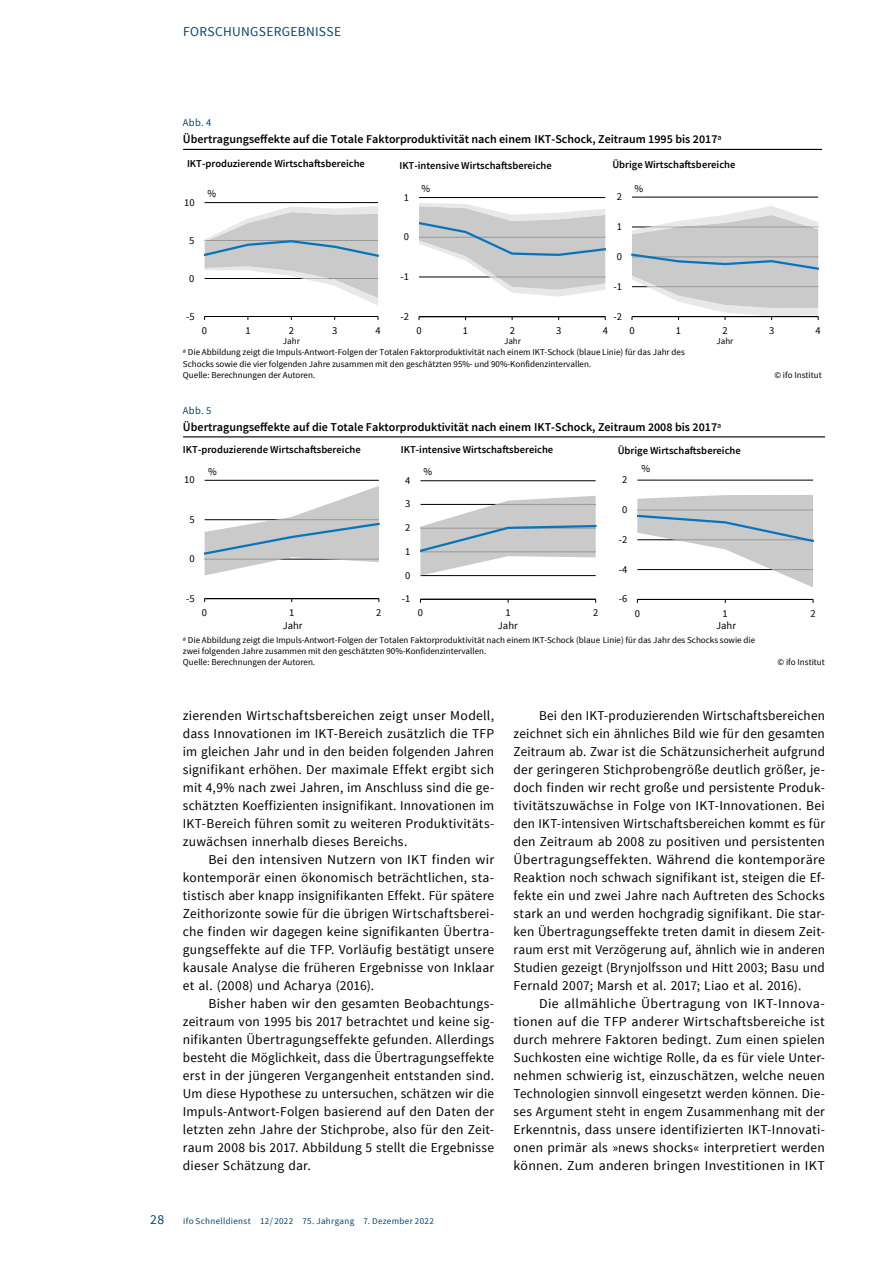
<style>
.page{position:relative;width:893px;height:1263px;background:#fff}
.page>*{position:absolute;margin:0;border:0;box-sizing:border-box;transform-origin:0 0}
.t1{font:13.5px/18px "Source Sans Pro";letter-spacing:.015em;color:#000;text-align:justify}
.t2{font:13.5px "Source Sans Pro";letter-spacing:.025em;color:#004471}
.t3{font:600 12px "Source Sans Pro";color:#000}
.t4{font:600 10.5px "Source Sans Pro";color:#000}
.t5{font:10.5px "Source Sans Pro";color:#000}
.t6{font:10.5px "Source Sans Pro";letter-spacing:.03em;color:#004471}
.t7{font:9px/11.4px "Source Sans Pro";color:#000}
.t8{font:9px "Source Sans Pro";letter-spacing:.035em;color:#004471}
.s1{font-weight:400}
</style>
<div class="page">
<hr style="left:205px;top:202px;width:173px;height:1px;background:#000">
<hr style="left:205px;top:316px;width:173px;height:1px;background:#000">
<svg style="left:205px;top:206px;width:174px;height:99px"></svg>
<hr style="left:183px;top:149px;width:639px;height:1px;background:#000">
<hr style="left:419px;top:197px;width:186px;height:1px;background:#000">
<hr style="left:419px;top:316px;width:186px;height:1px;background:#000">
<svg style="left:419px;top:203px;width:187px;height:94px"></svg>
<hr style="left:632px;top:197px;width:186px;height:1px;background:#000">
<svg style="left:632px;top:206px;width:187px;height:114px"></svg>
<hr style="left:205px;top:480px;width:174px;height:1px;background:#000">
<hr style="left:205px;top:598px;width:174px;height:1px;background:#000">
<svg style="left:204px;top:486px;width:175px;height:89px"></svg>
<hr style="left:183px;top:436px;width:642px;height:1px;background:#000">
<hr style="left:420px;top:480px;width:176px;height:1px;background:#000">
<hr style="left:420px;top:599px;width:176px;height:1px;background:#000">
<svg style="left:420px;top:496px;width:176px;height:80px"></svg>
<hr style="left:637px;top:480px;width:176px;height:1px;background:#000">
<hr style="left:637px;top:599px;width:176px;height:1px;background:#000">
<svg style="left:637px;top:495px;width:177px;height:92px"></svg>
<p class="t2" style="left:183px;top:23px;width:159px">FORSCHUNGSERGEBNISSE</p>
<p class="t6" style="left:183px;top:116px;width:30px">Abb. 4</p>
<p class="t3" style="left:183px;top:132px;width:540px">Übertragungseffekte auf die Totale Faktorproduktivität nach einem IKT-Schock, Zeitraum 1995 bis 2017<span class="s1">ᵃ</span></p>
<p class="t4" style="left:187px;top:157px;width:179px">IKT-produzierende Wirtschaftsbereiche</p>
<p class="t4" style="left:399px;top:158px;width:154px">IKT-intensive Wirtschaftsbereiche</p>
<p class="t4" style="left:612px;top:158px;width:125px">Übrige Wirtschaftsbereiche</p>
<p class="t5" style="left:184px;top:196px;width:12px">10</p>
<p class="t5" style="left:207px;top:187px;width:10px">%</p>
<p class="t5" style="left:404px;top:191px;width:7px">1</p>
<p class="t5" style="left:421px;top:182px;width:10px">%</p>
<p class="t5" style="left:617px;top:190px;width:7px">2</p>
<p class="t5" style="left:634px;top:182px;width:10px">%</p>
<p class="t5" style="left:617px;top:220px;width:7px">1</p>
<p class="t5" style="left:189px;top:234px;width:7px">5</p>
<p class="t5" style="left:404px;top:230px;width:7px">0</p>
<p class="t5" style="left:617px;top:250px;width:7px">0</p>
<p class="t5" style="left:189px;top:272px;width:7px">0</p>
<p class="t5" style="left:400px;top:270px;width:10px">-1</p>
<p class="t5" style="left:613px;top:280px;width:10px">-1</p>
<p class="t5" style="left:186px;top:310px;width:10px">-5</p>
<p class="t5" style="left:400px;top:310px;width:10px">-2</p>
<p class="t5" style="left:613px;top:310px;width:10px">-2</p>
<p class="t5" style="left:202px;top:324px;width:7px">0</p>
<p class="t5" style="left:245px;top:324px;width:7px">1</p>
<p class="t5" style="left:289px;top:324px;width:7px">2</p>
<p class="t5" style="left:332px;top:324px;width:7px">3</p>
<p class="t5" style="left:375px;top:324px;width:7px">4</p>
<p class="t5" style="left:416px;top:324px;width:7px">0</p>
<p class="t5" style="left:463px;top:324px;width:7px">1</p>
<p class="t5" style="left:510px;top:324px;width:7px">2</p>
<p class="t5" style="left:556px;top:324px;width:7px">3</p>
<p class="t5" style="left:603px;top:324px;width:7px">4</p>
<p class="t5" style="left:629px;top:324px;width:7px">0</p>
<p class="t5" style="left:676px;top:324px;width:7px">1</p>
<p class="t5" style="left:722px;top:324px;width:7px">2</p>
<p class="t5" style="left:769px;top:324px;width:7px">3</p>
<p class="t5" style="left:816px;top:324px;width:7px">4</p>
<p class="t7" style="left:283px;top:336px;width:18px">Jahr</p>
<p class="t7" style="left:504px;top:336px;width:18px">Jahr</p>
<p class="t7" style="left:716px;top:336px;width:18px">Jahr</p>
<p class="t7" style="left:183px;top:347px;width:503px">ᵃ Die Abbildung zeigt die Impuls-Antwort-Folgen der Totalen Faktorproduktivität nach einem IKT-Schock (blaue Linie) für das Jahr des<br>Schocks sowie die vier folgenden Jahre zusammen mit den geschätzten 95%- und 90%-Konfidenzintervallen.<br>Quelle: Berechnungen der Autoren.</p>
<p class="t6" style="left:183px;top:404px;width:30px">Abb. 5</p>
<p class="t3" style="left:183px;top:419px;width:540px">Übertragungseffekte auf die Totale Faktorproduktivität nach einem IKT-Schock, Zeitraum 2008 bis 2017<span class="s1">ᵃ</span></p>
<p class="t5" style="left:208px;top:465px;width:10px">%</p>
<p class="t4" style="left:618px;top:444px;width:125px">Übrige Wirtschaftsbereiche</p>
<p class="t4" style="left:183px;top:443px;width:179px">IKT-produzierende Wirtschaftsbereiche</p>
<p class="t4" style="left:401px;top:443px;width:154px">IKT-intensive Wirtschaftsbereiche</p>
<p class="t5" style="left:641px;top:462px;width:10px">%</p>
<p class="t5" style="left:423px;top:465px;width:10px">%</p>
<p class="t5" style="left:622px;top:473px;width:7px">2</p>
<p class="t5" style="left:184px;top:473px;width:12px">10</p>
<p class="t5" style="left:405px;top:474px;width:7px">4</p>
<p class="t5" style="left:189px;top:513px;width:7px">5</p>
<p class="t5" style="left:189px;top:552px;width:7px">0</p>
<p class="t5" style="left:186px;top:592px;width:10px">-5</p>
<p class="t5" style="left:405px;top:497px;width:7px">3</p>
<p class="t5" style="left:405px;top:521px;width:7px">2</p>
<p class="t5" style="left:405px;top:545px;width:7px">1</p>
<p class="t5" style="left:405px;top:569px;width:7px">0</p>
<p class="t5" style="left:402px;top:592px;width:10px">-1</p>
<p class="t5" style="left:622px;top:503px;width:7px">0</p>
<p class="t5" style="left:619px;top:533px;width:10px">-2</p>
<p class="t5" style="left:619px;top:563px;width:10px">-4</p>
<p class="t5" style="left:619px;top:592px;width:10px">-6</p>
<p class="t7" style="left:774px;top:369px;width:49px">© ifo Institut</p>
<p class="t5" style="left:202px;top:606px;width:7px">0</p>
<p class="t5" style="left:289px;top:606px;width:7px">1</p>
<p class="t5" style="left:376px;top:606px;width:7px">2</p>
<p class="t5" style="left:418px;top:606px;width:7px">0</p>
<p class="t5" style="left:505px;top:606px;width:7px">1</p>
<p class="t5" style="left:593px;top:606px;width:7px">2</p>
<p class="t5" style="left:635px;top:607px;width:7px">0</p>
<p class="t5" style="left:723px;top:607px;width:7px">1</p>
<p class="t5" style="left:810px;top:607px;width:7px">2</p>
<p class="t5" style="left:283px;top:619px;width:21px">Jahr</p>
<p class="t5" style="left:498px;top:619px;width:21px">Jahr</p>
<p class="t5" style="left:716px;top:619px;width:21px">Jahr</p>
<p class="t7" style="left:183px;top:634px;width:574px">ᵃ Die Abbildung zeigt die Impuls-Antwort-Folgen der Totalen Faktorproduktivität nach einem IKT-Schock (blaue Linie) für das Jahr des Schocks sowie die zwei folgenden Jahre zusammen mit den geschätzten 90%-Konfidenzintervallen.<br>Quelle: Berechnungen der Autoren.</p>
<p class="t7" style="left:777px;top:657px;width:49px">© ifo Institut</p>
<p class="t1" style="left:183px;top:707px;width:313px">zierenden Wirtschaftsbereichen zeigt unser Modell, dass Innovationen im IKT-Bereich zusätzlich die TFP im gleichen Jahr und in den beiden folgenden Jahren signifikant erhöhen. Der maximale Effekt ergibt sich mit 4,9% nach zwei Jahren, im Anschluss sind die ge&shy;schätzten Koeffizienten insignifikant. Innovationen im IKT-Bereich führen somit zu weiteren Produktivitäts&shy;zuwächsen innerhalb dieses Bereichs.</p>
<p class="t1" style="left:183px;top:851px;width:313px;text-indent:26px">Bei den intensiven Nutzern von IKT finden wir kontemporär einen ökonomisch beträchtlichen, sta&shy;tistisch aber knapp insignifikanten Effekt. Für spätere Zeithorizonte sowie für die übrigen Wirtschaftsberei&shy;che finden wir dagegen keine signifikanten Übertra&shy;gungseffekte auf die TFP. Vorläufig bestätigt unsere kausale Analyse die früheren Ergebnisse von Inklaar et al. (2008) und Acharya (2016).</p>
<p class="t1" style="left:183px;top:995px;width:313px;text-indent:26px">Bisher haben wir den gesamten Beobachtungs&shy;zeitraum von 1995 bis 2017 betrachtet und keine sig&shy;nifikanten Übertragungseffekte gefunden. Allerdings besteht die Möglichkeit, dass die Übertragungseffekte erst in der jüngeren Vergangenheit entstanden sind.<br>Um diese Hypothese zu untersuchen, schätzen wir die Impuls-Antwort-Folgen basierend auf den Daten der letzten zehn Jahre der Stichprobe, also für den Zeit&shy;raum 2008 bis 2017. Abbildung 5 stellt die Ergebnisse dieser Schätzung dar.</p>
<p class="t2" style="left:150px;top:1211px;width:15px">28</p>
<p class="t8" style="left:183px;top:1215px;width:252px">ifo Schnelldienst 12/ 2022 75. Jahrgang 7. Dezember 2022</p>
<p class="t1" style="left:514px;top:707px;width:313px;text-indent:26px">Bei den IKT-produzierenden Wirtschaftsbereichen zeichnet sich ein ähnliches Bild wie für den gesamten Zeitraum ab. Zwar ist die Schätzunsicherheit aufgrund der geringeren Stichprobengröße deutlich größer, je&shy;doch finden wir recht große und persistente Produk&shy;tivitätszuwächse in Folge von IKT-Innovationen. Bei den IKT-intensiven Wirtschaftsbereichen kommt es für den Zeitraum ab 2008 zu positiven und persistenten Übertragungseffekten. Während die kontemporäre Reaktion noch schwach signifikant ist, steigen die Ef&shy;fekte ein und zwei Jahre nach Auftreten des Schocks stark an und werden hochgradig signifikant. Die star&shy;ken Übertragungseffekte treten damit in diesem Zeit&shy;raum erst mit Verzögerung auf, ähnlich wie in anderen Studien gezeigt (Brynjolfsson und Hitt 2003; Basu und Fernald 2007; Marsh et al. 2017; Liao et al. 2016).</p>
<p class="t1" style="left:514px;top:995px;width:313px;text-indent:26px">Die allmähliche Übertragung von IKT-Innova&shy;tionen auf die TFP anderer Wirtschaftsbereiche ist durch mehrere Faktoren bedingt. Zum einen spielen Suchkosten eine wichtige Rolle, da es für viele Unter&shy;nehmen schwierig ist, einzuschätzen, welche neuen Technologien sinnvoll eingesetzt werden können. Die&shy;ses Argument steht in engem Zusammenhang mit der Erkenntnis, dass unsere identifizierten IKT-Innovati&shy;onen primär als »news shocks« interpretiert werden können. Zum anderen bringen Investitionen in IKT</p>
</div>
